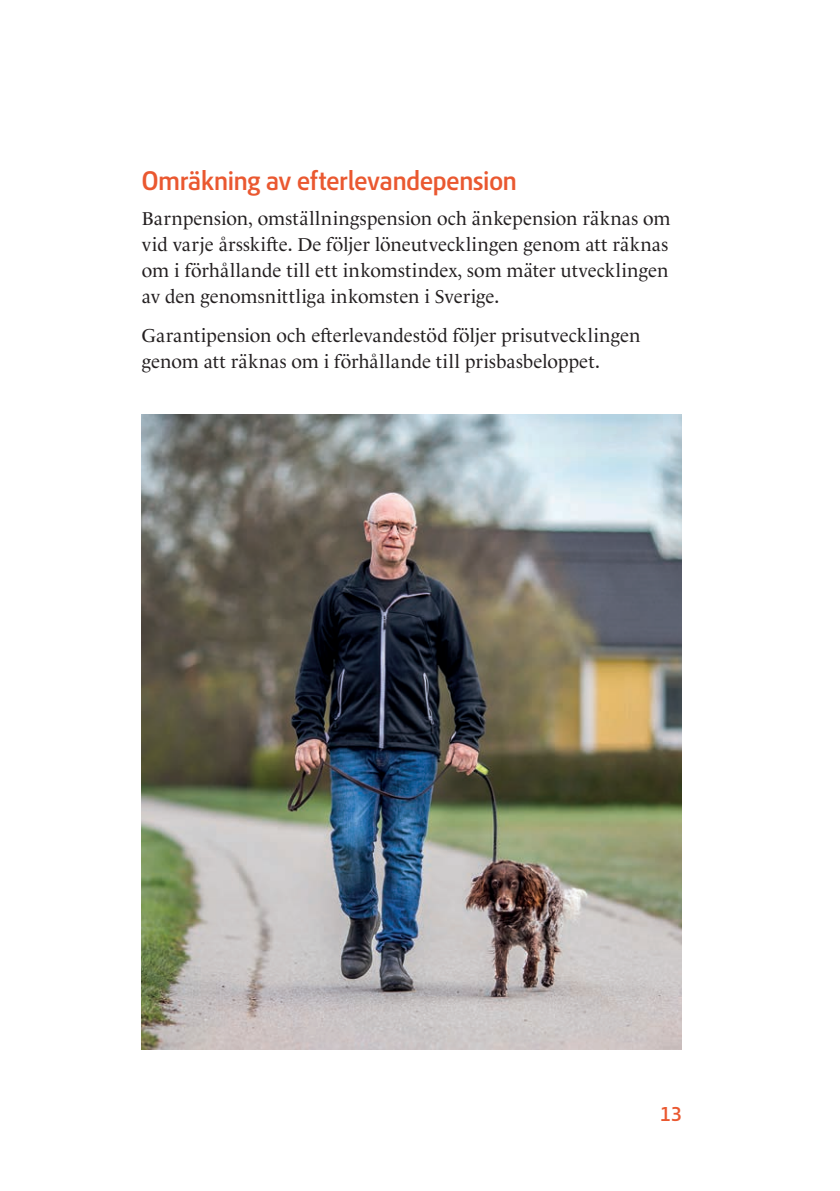
<style>
.page{position:relative;width:840px;height:1191px;background:#fff}
.page>*{position:absolute;margin:0;border:0;box-sizing:border-box;transform-origin:0 0}
.t1{font:500 24px "Pensio Sans";letter-spacing:-.01em;color:#ea5830}
.t2{font:19px/26px "Le Monde Livre Ptf";letter-spacing:.005em;color:#231f20}
.t3{font:500 18px "Pensio Sans";color:#ea5830}
</style>
<div class="page">
<img style="left:142px;top:414px;width:538px;height:635px">
<h3 class="t1" style="left:142px;top:163px;width:376px">Omräkning av efterlevandepension</h3>
<p class="t2" style="left:142px;top:203px;width:530px">Barnpension, omställningspension och änkepension räknas om vid varje årsskifte. De följer löneutvecklingen genom att räknas om i förhållande till ett inkomstindex, som mäter utvecklingen av den genomsnittliga inkomsten i Sverige.</p>
<p class="t2" style="left:142px;top:320px;width:499px">Garantipension och efterlevandestöd följer prisutvecklingen genom att räknas om i förhållande till prisbasbeloppet.</p>
<p class="t3" style="left:659px;top:1101px;width:23px">13</p>
</div>
